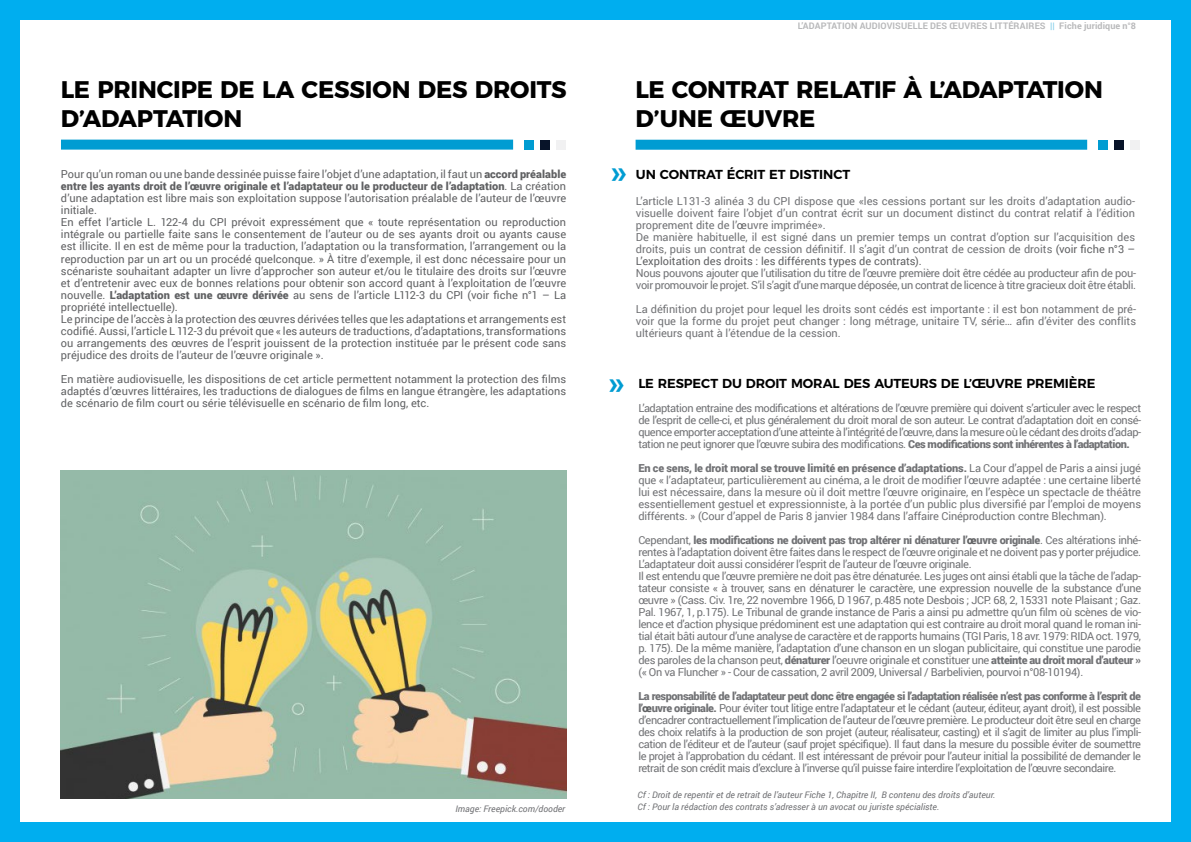
<style>
.page{position:relative;width:1191px;height:842px;background:#fff}
.page>*{position:absolute;margin:0;border:0;box-sizing:border-box;transform-origin:0 0}
.t1{font:36px "Montserrat";color:#009cd2}
.t2{font:700 24px/28.8px "Montserrat";letter-spacing:-.01em;color:#000}
.t3{font:600 13px "Montserrat";letter-spacing:-.01em;color:#000}
.t4{font:11px/12px "Roboto";letter-spacing:-.03em;color:#717275;text-align:justify}
.t5{font:11px/12px "Roboto";letter-spacing:.005em;color:#606163}
.t6{font:11px/12px "Roboto";color:#717275}
.t7{font:italic 9px/12px "Roboto";color:#717275}
.t8{font:700 9px "Roboto";letter-spacing:.015em;color:#717275}
.s1{font-weight:900}
.s2{font-weight:900;color:#009cd2}
.s3{color:#606163}
.s4{font-weight:900;color:#606163}
</style>
<div class="page">
<img style="left:61px;top:470px;width:506px;height:328px">
<div style="left:61px;top:140px;width:452px;height:10px;background:#009cd2"></div>
<div style="left:524px;top:141px;width:9px;height:9px;background:#009cd2"></div>
<div style="left:540px;top:141px;width:10px;height:9px;background:#081429"></div>
<div style="left:556px;top:141px;width:10px;height:9px;background:#f1f1f2"></div>
<div style="left:1130px;top:141px;width:10px;height:9px;background:#f1f1f2"></div>
<div style="left:635px;top:140px;width:452px;height:10px;background:#009cd2"></div>
<div style="left:1097px;top:141px;width:10px;height:9px;background:#009cd2"></div>
<div style="left:1114px;top:141px;width:9px;height:9px;background:#081429"></div>
<div style="left:0;top:0;width:1191px;height:20px;background:#00aeef"></div>
<div style="left:0;top:822px;width:1191px;height:20px;background:#00aeef"></div>
<div style="left:0;top:0;width:20px;height:842px;background:#00aeef"></div>
<div style="left:1171px;top:0;width:20px;height:842px;background:#00aeef"></div>
<h2 class="t2" style="left:61px;top:73px;width:507px">LE PRINCIPE DE LA CESSION DES DROITS<br>D’ADAPTATION</h2>
<p class="t5" style="left:61px;top:168px;width:507px">Pour qu’un roman ou une bande dessinée puisse faire l’objet d’une adaptation, il faut un <span class="s1">accord préalable entre les ayants droit de l’œuvre originale et l’adaptateur ou le producteur de l’adaptation</span>. La création d’une adaptation est libre mais son exploitation suppose l’autorisation préalable de l’auteur de l’œuvre initiale.<br>En effet l’article L. 122-4 du CPI prévoit expressément que « toute représentation ou reproduction intégrale ou partielle faite sans le consentement de l’auteur ou de ses ayants droit ou ayants cause est illicite. Il en est de même pour la traduction, l’adaptation ou la transformation, l’arrangement ou la reproduction par un art ou un procédé quelconque. » À titre d’exemple, il est donc nécessaire pour un scénariste souhaitant adapter un livre d’approcher son auteur et/ou le titulaire des droits sur l’œuvre et d’entretenir avec eux de bonnes relations pour obtenir son accord quant à l’exploitation de l’œuvre nouvelle. <span class="s1">L’adaptation est une œuvre dérivée</span> au sens de l’article L112-3 du CPI (voir fiche n°1 – La propriété intellectuelle).<br>Le principe de l’accès à la protection des œuvres dérivées telles que les adaptations et arrangements est codifié. Aussi, l’article L 112-3 du prévoit que « les auteurs de traductions, d’adaptations, transformations ou arrangements des œuvres de l’esprit jouissent de la protection instituée par le présent code sans préjudice des droits de l’auteur de l’œuvre originale ».</p>
<p class="t5" style="left:61px;top:372px;width:507px;text-align:justify">En matière audiovisuelle, les dispositions de cet article permettent notamment la protection des films adaptés d’œuvres littéraires, les traductions de dialogues de films en langue étrangère, les adaptations de scénario de film court ou série télévisuelle en scénario de film long, etc.</p>
<p class="t7" style="left:455px;top:803px;width:111px">Image: Freepick.com/dooder</p>
<p class="t8" style="left:797px;top:20px;width:340px">L’ADAPTATION AUDIOVISUELLE DES ŒUVRES LITTÉRAIRES <span class="s2">||</span> Fiche juridique n°8</p>
<h2 class="t2" style="left:635px;top:73px;width:469px">LE CONTRAT RELATIF À L’ADAPTATION<br>D’UNE ŒUVRE</h2>
<h1 class="t1" style="left:609px;top:150px;width:18px">»</h1>
<h1 class="t1" style="left:607px;top:360px;width:18px">»</h1>
<p class="t3" style="left:636px;top:164px;width:216px">UN CONTRAT ÉCRIT ET DISTINCT</p>
<p class="t6" style="left:636px;top:195px;width:501px">L’article L131-3 alinéa 3 du CPI dispose que «les cessions portant sur les droits d’adaptation audio&shy;visuelle doivent faire l’objet d’un contrat écrit sur un document distinct du contrat relatif à l’édition proprement dite de l’<span class="s3">œ</span>uvre imprimée».<br>De manière habituelle, il est signé dans un premier temps un contrat d’option sur l’acquisition des droits, puis un contrat de cession définitif. Il s’agit d’un contrat de cession de droits <span class="s3">(voir fiche n°3 – L’exploitation des droits : les différents types de contrats).</span></p>
<p class="t4" style="left:636px;top:267px;width:501px">Nous pouvons ajouter que l’utilisation du titre de l’œuvre première doit être cédée au producteur afin de pou&shy;voir promouvoir le projet. S’il s’agit d’une marque déposée, un contrat de licence à titre gracieux doit être établi.</p>
<p class="t4" style="left:636px;top:303px;width:502px">La définition du projet pour lequel les droits sont cédés est importante : il est bon notamment de pré&shy;voir que la forme du projet peut changer : long métrage, unitaire TV, série… afin d’éviter des conflits ultérieurs quant à l’étendue de la cession.</p>
<p class="t3" style="left:638px;top:373px;width:458px">LE RESPECT DU DROIT MORAL DES AUTEURS DE L’ŒUVRE PREMIÈRE</p>
<p class="t4" style="left:638px;top:401px;width:504px">L’adaptation entraine des modifications et altérations de l’œuvre première qui doivent s’articuler avec le respect de l’esprit de celle-ci, et plus généralement du droit moral de son auteur. Le contrat d’adaptation doit en consé&shy;quence emporter acceptation d’une atteinte à l’intégrité de l’œuvre, dans la mesure où le cédant des droits d’adap&shy;tation ne peut ignorer que l’œuvre subira des modifications. <span class="s1">Ces modifications sont inhérentes à l’adaptation.</span></p>
<p class="t4" style="left:638px;top:461px;width:504px"><span class="s1">En ce sens, le droit moral se trouve limité en présence d’adaptations.</span> La Cour d’appel de Paris a ainsi jugé que « l’adaptateur, particulièrement au cinéma, a le droit de modifier l’œuvre adaptée : une certaine liberté lui est nécessaire, dans la mesure où il doit mettre l’œuvre originaire, en l’espèce un spectacle de théâtre essentiellement gestuel et expressionniste, à la portée d’un public plus diversifié par l’emploi de moyens différents. » (Cour d’appel de Paris 8 janvier 1984 dans l’affaire Cinéproduction contre Blechman).</p>
<p class="t4" style="left:638px;top:533px;width:504px;text-align:left">Cependant, <span class="s1">les modifications ne doivent pas trop altérer ni dénaturer l’</span><span class="s4">œ</span><span class="s1">uvre originale</span>. Ces altérations inhé&shy;rentes à l’adaptation doivent être faites dans le respect de l’œuvre originale et ne doivent pas y porter préjudice.<br>L’adaptateur doit aussi considérer l’esprit de l’auteur de l’œuvre originale.<br>Il est entendu que l’œuvre première ne doit pas être dénaturée. Les juges ont ainsi établi que la tâche de l’adap&shy;tateur consiste « à trouver, sans en dénaturer le caractère, une expression nouvelle de la substance d’une œuvre » (Cass. Civ. 1re, 22 novembre 1966, D 1967, p.485 note Desbois ; JCP. 68, 2, 15331 note Plaisant ; Gaz.<br>Pal. 1967, 1, p.175). Le Tribunal de grande instance de Paris a ainsi pu admettre qu’un film où scènes de vio&shy;lence et d’action physique prédominent est une adaptation qui est contraire au droit moral quand le roman ini&shy;tial était bâti autour d’une analyse de caractère et de rapports humains (TGI Paris, 18 avr. 1979: RIDA oct. 1979, p. 175). De la même manière, l’adaptation d’une chanson en un slogan publicitaire, qui constitue une parodie des paroles de la chanson peut, <span class="s1">dénaturer</span> l’oeuvre originale et constituer une <span class="s1">atteinte au droit moral d’auteur » </span>(« On va Fluncher » - Cour de cassation, 2 avril 2009, Universal / Barbelivien, pourvoi n°08-10194).</p>
<p class="t4" style="left:638px;top:689px;width:504px"><span class="s1">La responsabilité de l’adaptateur peut donc être engagée si l’adaptation réalisée n’est pas conforme à l’esprit de l’</span><span class="s4">œ</span><span class="s1">uvre originale.</span> Pour éviter tout litige entre l’adaptateur et le cédant (auteur, éditeur, ayant droit), il est possible d’encadrer contractuellement l’implication de l’auteur de l’œuvre première. Le producteur doit être seul en charge des choix relatifs à la production de son projet (auteur, réalisateur, casting) et il s’agit de limiter au plus l’impli&shy;cation de l’éditeur et de l’auteur (sauf projet spécifique). Il faut dans la mesure du possible éviter de soumettre le projet à l’approbation du cédant. Il est intéressant de prévoir pour l’auteur initial la possibilité de demander le retrait de son crédit mais d’exclure à l’inverse qu’il puisse faire interdire l’exploitation de l’œuvre secondaire.</p>
<p class="t7" style="left:637px;top:789px;width:359px">Cf : Droit de repentir et de retrait de l’auteur Fiche 1, Chapitre II, B contenu des droits d’auteur.<br>Cf : Pour la rédaction des contrats s’adresser à un avocat ou juriste spécialiste.</p>
</div>
